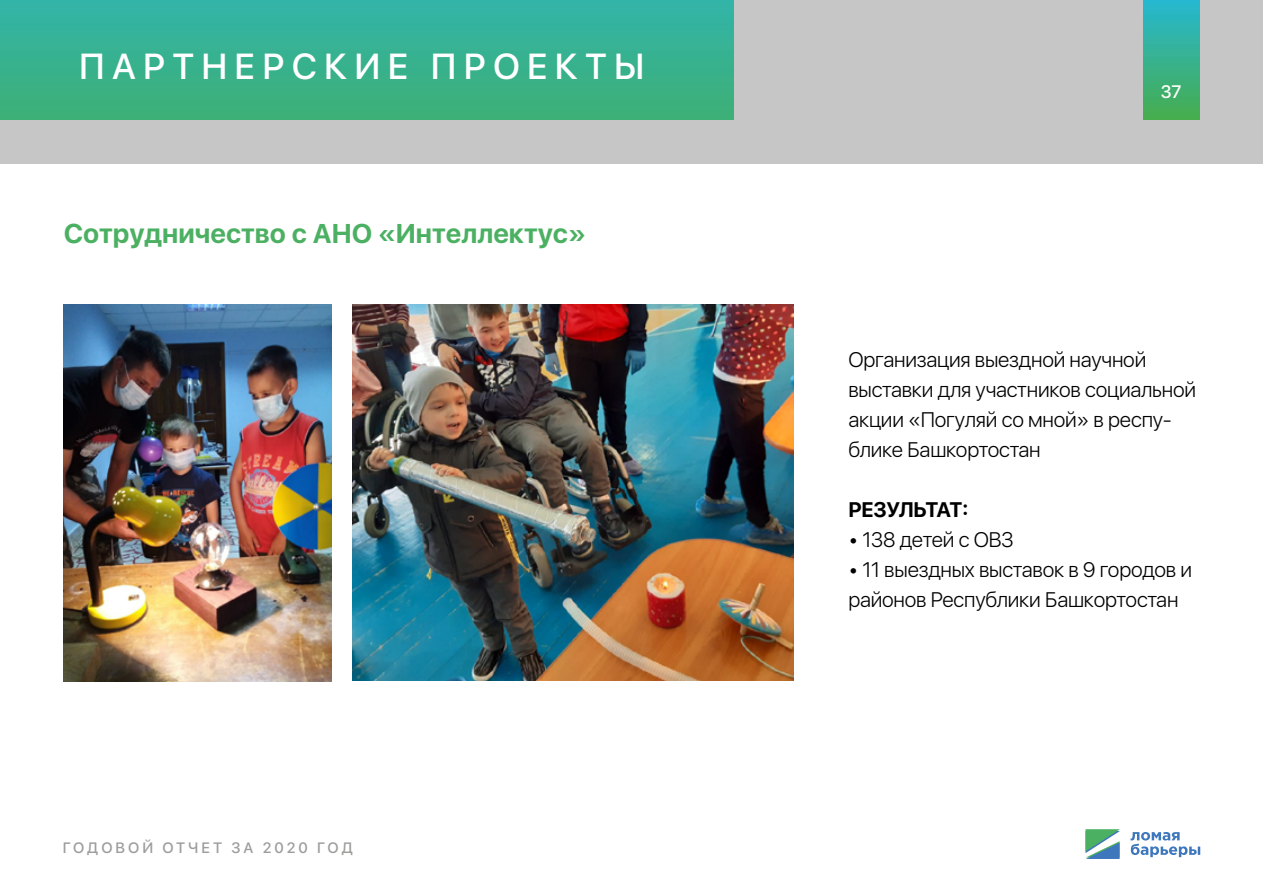
<style>
.page{position:relative;width:1263px;height:893px;background:#fff}
.page>*{position:absolute;margin:0;border:0;box-sizing:border-box;transform-origin:0 0}
.t1{font:500 36px "SFUI Display";letter-spacing:.2em;color:#fff}
.t2{font:700 27px "SFUI Display";color:#4bb062}
.t3{font:300 21px/30px "SFUI Display";letter-spacing:-.01em;color:#000}
.t4{font:700 21px "SFUI Display";letter-spacing:-.04em;color:#000}
.t5{font:500 18px "SFUI Display";color:#fff}
.t6{font:500 15px "SFUI Display";letter-spacing:.2em;color:#9d9d9c}
</style>
<div class="page">
<div style="left:0;top:0;width:1263px;height:164px;background:#c6c6c6"></div>
<div style="left:0;top:0;width:733px;height:119px;background:linear-gradient(to bottom,#32b4a8,#3db076)"></div>
<div style="left:1143px;top:0;width:56px;height:119px;background:linear-gradient(to bottom,#26b8d1,#47ad4e)"></div>
<svg style="left:1130px;top:832px;width:70px;height:25px"></svg>
<svg style="left:1085px;top:829px;width:34px;height:30px"></svg>
<img style="left:353px;top:304px;width:440px;height:376px">
<img style="left:64px;top:304px;width:268px;height:377px">
<h1 class="t1" style="left:79px;top:41px;width:567px">ПАРТНЕРСКИЕ ПРОЕКТЫ</h1>
<p class="t2" style="left:64px;top:217px;width:524px">Сотрудничество с АНО «Интеллектус»</p>
<p class="t6" style="left:63px;top:837px;width:292px">ГОДОВОЙ ОТЧЕТ ЗА 2020 ГОД</p>
<p class="t5" style="left:1161px;top:79px;width:22px">37</p>
<p class="t3" style="left:848px;top:345px;width:349px">Организация выездной научной выставки для участников социальной акции «Погуляй со мной» в респу&shy;блике Башкортостан</p>
<p class="t4" style="left:848px;top:497px;width:121px">РЕЗУЛЬТАТ:</p>
<p class="t3" style="left:848px;top:525px;width:166px">• 138 детей с ОВЗ</p>
<p class="t3" style="left:848px;top:555px;width:345px">• 11 выездных выставок в 9 городов и районов Республики Башкортостан</p>
</div>
